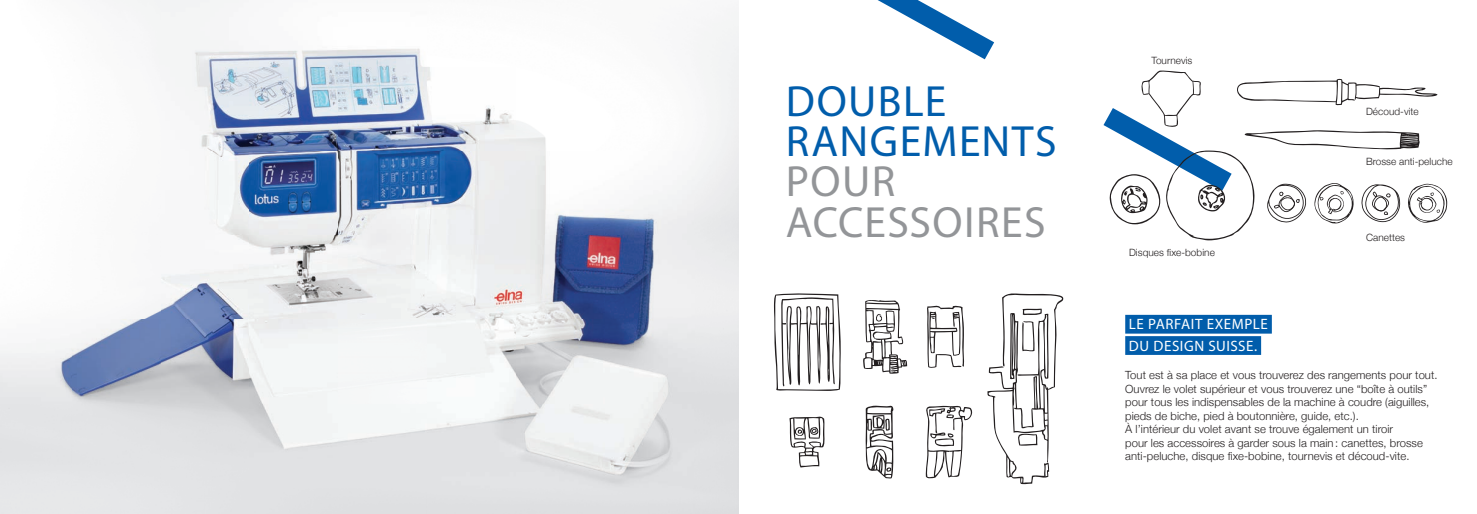
<style>
.page{position:relative;width:1477px;height:514px;background:#fff}
.page>*{position:absolute;margin:0;border:0;box-sizing:border-box;transform-origin:0 0}
.t1{font:43.75px/40px "Myriad Pro";letter-spacing:.035em;color:#015dab}
.t2{font:43.75px/40px "Myriad Pro";letter-spacing:.03em;color:#939598}
.t3{font:15px/21.2px "Myriad Pro";letter-spacing:.035em;color:#fff}
.t4{font:300 11.25px/13.5px "Helvetica Neue";letter-spacing:.005em;color:#231f20}
.t5{font:300 10px "Helvetica Neue";letter-spacing:.005em;color:#231f20}
</style>
<div class="page">
<img style="left:0;top:0;width:739px;height:513px">
<svg style="left:877px;top:0;width:232px;height:128px"></svg>
<svg style="left:925px;top:405px;width:48px;height:74px"></svg>
<svg style="left:927px;top:305px;width:37px;height:63px"></svg>
<svg style="left:789px;top:416px;width:36px;height:51px"></svg>
<svg style="left:987px;top:293px;width:77px;height:191px"></svg>
<svg style="left:774px;top:293px;width:67px;height:97px"></svg>
<svg style="left:863px;top:300px;width:44px;height:73px"></svg>
<svg style="left:865px;top:405px;width:29px;height:73px"></svg>
<svg style="left:1109px;top:70px;width:338px;height:170px"></svg>
<div style="left:1125px;top:314px;width:147px;height:19px;background:#015dab"></div>
<div style="left:1125px;top:336px;width:136px;height:18px;background:#015dab"></div>
<h1 class="t1" style="left:786px;top:81px;width:272px">DOUBLE<br>RANGEMENTS</h1>
<h1 class="t2" style="left:786px;top:161px;width:261px">POUR<br>ACCESSOIRES</h1>
<p class="t5" style="left:1151px;top:54px;width:42px">Tournevis</p>
<p class="t5" style="left:1129px;top:246px;width:87px">Disques fixe-bobine</p>
<p class="t5" style="left:1366px;top:105px;width:54px">Découd-vite</p>
<p class="t5" style="left:1366px;top:155px;width:88px">Brosse anti-peluche</p>
<p class="t5" style="left:1366px;top:231px;width:41px">Canettes</p>
<h2 class="t3" style="left:1129px;top:313px;width:140px">LE PARFAIT EXEMPLE<br>DU DESIGN SUISSE.</h2>
<p class="t4" style="left:1125px;top:367px;width:314px">Tout est à sa place et vous trouverez des rangements pour tout.<br>Ouvrez le volet supérieur et vous trouverez une “boîte à outils” pour tous les indispensables de la machine à coudre (aiguilles, pieds de biche, pied à boutonnière, guide, etc.).<br>À l’intérieur du volet avant se trouve également un tiroir<br>pour les accessoires à garder sous la main : canettes, brosse anti-peluche, disque fixe-bobine, tournevis et découd-vite.</p>
</div>
